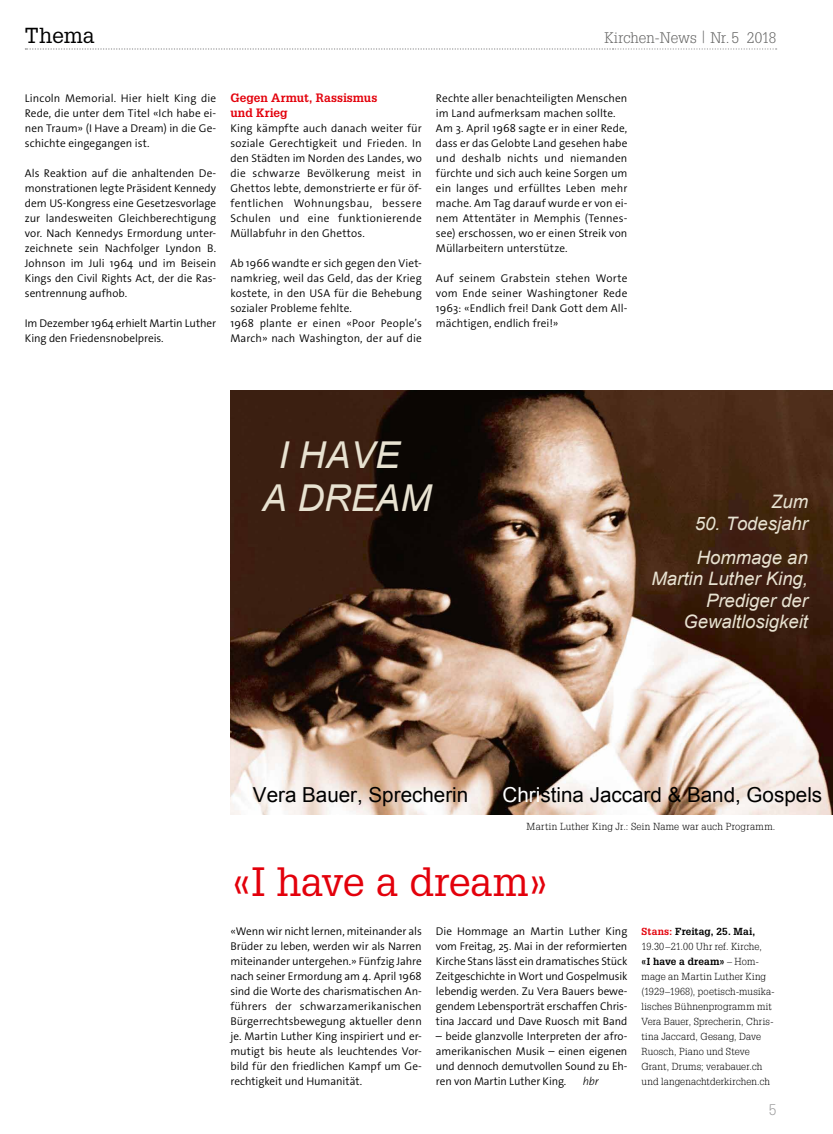
<style>
.page{position:relative;width:833px;height:1134px;background:#fff}
.page>*{position:absolute;margin:0;border:0;box-sizing:border-box;transform-origin:0 0}
.t1{font:40px "Glypha LT Std";letter-spacing:-.015em;color:#e3000b}
.t2{font:italic 37.12px/42.6px "Arial";color:#e8e2d1;text-align:center}
.t3{font:21.25px "Glypha LT Std";color:#000}
.t4{font:20.62px "Arial";color:#000}
.t5{font:italic 18.5px/21.4px "Arial";color:#e8e2d1}
.t6{font:300 15px "Glypha LT Std";letter-spacing:-.005em;color:#626261}
.t7{font:300 15px "Glypha LT Std";color:#9c9c9d}
.t8{font:700 11.88px/15px "Glypha LT Std";color:#e3000b}
.t9{font:300 11.25px/15px "The Sans Os F";letter-spacing:.005em;color:#000;text-align:justify}
.t10{font:italic 300 11.25px "The Sans Os F";color:#000}
.t11{font:300 10px/15px "Glypha LT Std";letter-spacing:.015em;color:#000}
.s1{color:#fff}
.s2{font-weight:700;color:#e3000b}
.s3{font-weight:700}
</style>
<div class="page">
<svg style="left:25px;top:48px;width:751px;height:2px"></svg>
<img style="left:230px;top:390px;width:603px;height:425px">
<h3 class="t3" style="left:25px;top:22px;width:71px">Thema</h3>
<h3 class="t6" style="left:604px;top:29px;width:173px">Kirchen-News <sup>|</sup> Nr. 5 2018</h3>
<p class="t9" style="left:25px;top:91px;width:193px">Lincoln Memorial. Hier hielt King die Rede, die unter dem Titel «Ich habe ei&shy;nen Traum» (I Have a Dream) in die Ge&shy;schichte eingegangen ist.</p>
<p class="t9" style="left:25px;top:166px;width:193px">Als Reaktion auf die anhaltenden De&shy;monstrationen legte Präsident Kennedy dem US-Kongress eine Gesetzesvorlage zur landesweiten Gleichberechtigung vor. Nach Kennedys Ermordung unter&shy;zeichnete sein Nachfolger Lyndon B.<br>Johnson im Juli 1964 und im Beisein Kings den Civil Rights Act, der die Ras&shy;sentrennung aufhob.</p>
<p class="t9" style="left:25px;top:316px;width:193px">Im Dezember 1964 erhielt Martin Luther<br>King den Friedensnobelpreis.</p>
<p class="t8" style="left:230px;top:90px;width:148px">Gegen Armut, Rassismus und Krieg</p>
<p class="t9" style="left:230px;top:121px;width:193px">King kämpfte auch danach weiter für soziale Gerechtigkeit und Frieden. In den Städten im Norden des Landes, wo die schwarze Bevölkerung meist in Ghettos lebte, demonstrierte er für öf&shy;fentlichen Wohnungsbau, bessere Schulen und eine funktionierende Müllabfuhr in den Ghettos.</p>
<p class="t9" style="left:230px;top:256px;width:193px;text-align:left">Ab 1966 wandte er sich gegen den Viet&shy;namkrieg, weil das Geld, das der Krieg kostete, in den USA für die Behebung sozialer Probleme fehlte.<br>1968 plante er einen «Poor People’s March» nach Washington, der auf die</p>
<p class="t9" style="left:436px;top:91px;width:193px;text-align:left">Rechte aller benachteiligten Menschen im Land aufmerksam machen sollte.<br>Am 3. April 1968 sagte er in einer Rede, dass er das Gelobte Land gesehen habe und deshalb nichts und niemanden fürchte und sich auch keine Sorgen um ein langes und erfülltes Leben mehr mache. Am Tag darauf wurde er von ei&shy;nem Attentäter in Memphis (Tennes&shy;see) erschossen, wo er einen Streik von Müllarbeitern unterstütze.</p>
<p class="t9" style="left:436px;top:271px;width:193px">Auf seinem Grabstein stehen Worte vom Ende seiner Washingtoner Rede 1963: «Endlich frei! Dank Gott dem All&shy;mächtigen, endlich frei!»</p>
<h2 class="t2" style="left:262px;top:434px;width:170px">I HAVE<br>A DREAM</h2>
<h3 class="t5" style="left:771px;top:491px;width:39px">Zum</h3>
<h3 class="t5" style="left:695px;top:506px;width:115px;line-height:34.4px">50. Todesjahr<br>Hommage an</h3>
<h3 class="t5" style="left:651px;top:568px;width:158px;text-align:right">Martin Luther King,<br>Prediger der<br>Gewaltlosigkeit</h3>
<h3 class="t4" style="left:253px;top:780px;width:217px">Vera Bauer, Sprecherin</h3>
<h3 class="t4" style="left:502px;top:780px;width:321px"><span class="s1">Chri</span>stina Jaccard &amp; Band, Gospels</h3>
<p class="t11" style="left:526px;top:819px;width:250px">Martin Luther King Jr.: Sein Name war auch Programm.</p>
<h1 class="t1" style="left:230px;top:857px;width:321px">«I have a dream»</h1>
<p class="t9" style="left:436px;top:923px;width:193px">Die Hommage an Martin Luther King vom Freitag, 25. Mai in der reformierten Kirche Stans lässt ein dramatisches Stück Zeitgeschichte in Wort und Gospelmusik lebendig werden. Zu Vera Bauers bewe&shy;gendem Lebensporträt erschaffen Chris&shy;tina Jaccard und Dave Ruosch mit Band</p>
<p class="t9" style="left:436px;top:1028px;width:193px">– beide glanzvolle Interpreten der afro&shy;amerikanischen Musik – einen eigenen und dennoch demutvollen Sound zu Eh&shy;ren von Martin Luther King.</p>
<p class="t9" style="left:230px;top:923px;width:193px">«Wenn wir nicht lernen, miteinander als Brüder zu leben, werden wir als Narren miteinander untergehen.» Fünfzig Jahre nach seiner Ermordung am 4. April 1968 sind die Worte des charismatischen An&shy;führers der schwarzamerikanischen Bürgerrechtsbewegung aktueller denn je. Martin Luther King inspiriert und er&shy;mutigt bis heute als leuchtendes Vor&shy;bild für den friedlichen Kampf um Ge&shy;rechtigkeit und Humanität.</p>
<p class="t10" style="left:583px;top:1074px;width:18px">hbr</p>
<p class="t11" style="left:641px;top:924px;width:135px"><span class="s2">Stans:</span> <span class="s3">Freitag, 25. Mai,<br></span>19.30–21.00 Uhr ref. Kirche,<br><span class="s3">«I have a dream»</span> – Hom&shy;mage an Martin Luther King (1929–1968), poetisch-musika&shy;lisches Bühnenprogramm mit<br>Vera Bauer, Sprecherin, Chris&shy;tina Jaccard, Gesang, Dave<br>Ruosch, Piano und Steve<br>Grant, Drums; verabauer.ch und langenachtderkirchen.ch</p>
<h3 class="t7" style="left:768px;top:1101px;width:9px">5</h3>
</div>
